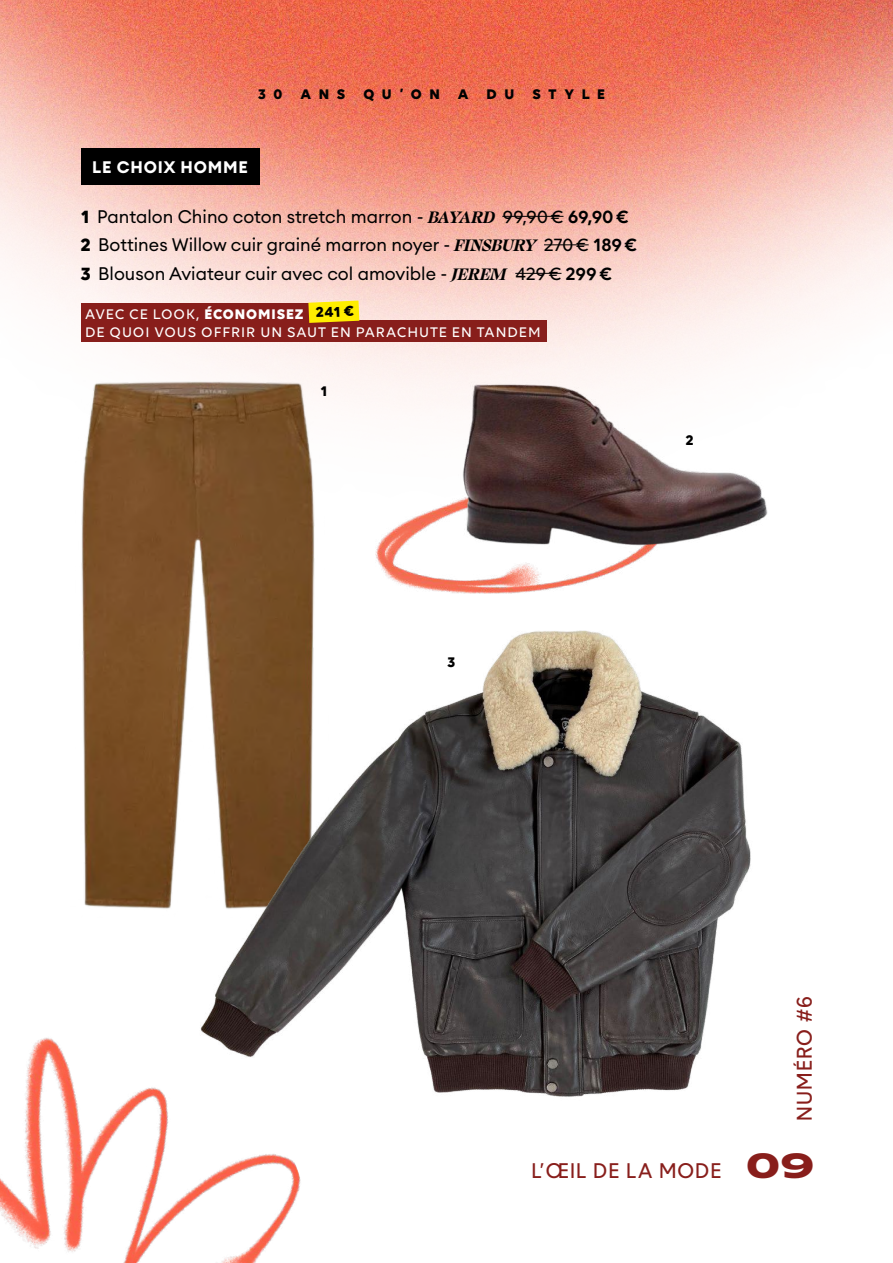
<style>
.page{position:relative;width:893px;height:1263px;background:#fff}
.page>*{position:absolute;margin:0;border:0;box-sizing:border-box;transform-origin:0 0}
.t1{font:20.7px "Basetica";letter-spacing:.05em;color:#881e1b}
.t2{font:20.55px "Basetica";letter-spacing:.05em;color:#881e1b}
.t3{font:18px/28.5px "Euclid Circular A";color:#000}
.t4{font:700 16.5px "Euclid Circular A";letter-spacing:.05em;color:#fff}
.t5{font:700 15.3px "Volte";color:#000}
.t6{font:500 15px/17.2px "Volte";letter-spacing:.06em;color:#fff}
.t7{font:700 15px "Volte";letter-spacing:.51em;color:#010202}
.t8{font:700 15px "Volte";color:#000}
.s1{font-family:"Volte";font-weight:700;font-size:19.2px}
.s2{font-family:"Swear Display";font-weight:700;font-style:italic;font-size:19.2px}
.s3{font-family:"Volte";font-weight:500;font-size:19.2px}
.s4{font-family:"Volte";font-weight:600;font-size:19.2px}
.s5{font-weight:700}
.s6{font-family:"Matrice";font-weight:800;font-size:35.1px}
</style>
<div class="page">
<img style="left:0;top:0;width:893px;height:594px">
<img style="left:0;top:1038px;width:301px;height:225px">
<img style="left:375px;top:482px;width:292px;height:111px">
<hr style="left:502px;top:216px;width:61px;height:1px;background:#000">
<hr style="left:544px;top:244px;width:45px;height:1px;background:#000">
<hr style="left:515px;top:273px;width:46px;height:1px;background:#000">
<div style="left:81px;top:303px;width:228px;height:21px;background:#881e1b"></div>
<div style="left:81px;top:320px;width:465px;height:22px;background:#881e1b"></div>
<svg style="left:308px;top:301px;width:51px;height:22px"></svg>
<div style="left:81px;top:149px;width:178px;height:36px;background:#000"></div>
<img style="left:69px;top:372px;width:259px;height:537px">
<img style="left:448px;top:377px;width:325px;height:176px">
<img style="left:192px;top:624px;width:559px;height:484px">
<p class="t7" style="left:258px;top:86px;width:348px">30 ANS QU’ON A DU STYLE</p>
<p class="t4" style="left:92px;top:156px;width:157px">LE CHOIX HOMME</p>
<p class="t3" style="left:81px;top:202px;width:558px"><span class="s1">1</span> Pantalon Chino coton stretch marron - <span class="s2">BAYARD</span> <span class="s3">99,90€</span> <span class="s4">69,90€<br></span><span class="s1">2</span> Bottines Willow cuir grainé marron noyer - <span class="s2">FINSBURY</span> <span class="s3">270€</span> <span class="s4">189€<br></span><span class="s1">3</span> Blouson Aviateur cuir avec col amovible - <span class="s2">JEREM</span> <span class="s3">429€</span> <span class="s4">299€</span></p>
<p class="t6" style="left:85px;top:306px;width:457px">AVEC CE LOOK, <span class="s5">ÉCONOMISEZ<br></span>DE QUOI VOUS OFFRIR UN SAUT EN PARACHUTE EN TANDEM</p>
<p class="t5" style="left:315px;top:303px;width:40px;rotate:-3deg">241 €</p>
<p class="t8" style="left:320px;top:382px;width:8px">1</p>
<p class="t8" style="left:448px;top:653px;width:9px">3</p>
<p class="t8" style="left:686px;top:431px;width:9px">2</p>
<p class="t1" style="left:791px;top:1120px;width:126px;rotate:-90deg">NUMÉRO #6</p>
<p class="t2" style="left:531px;top:1157px;width:284px">L’ŒIL DE LA MODE <span class="s6">09</span></p>
</div>
